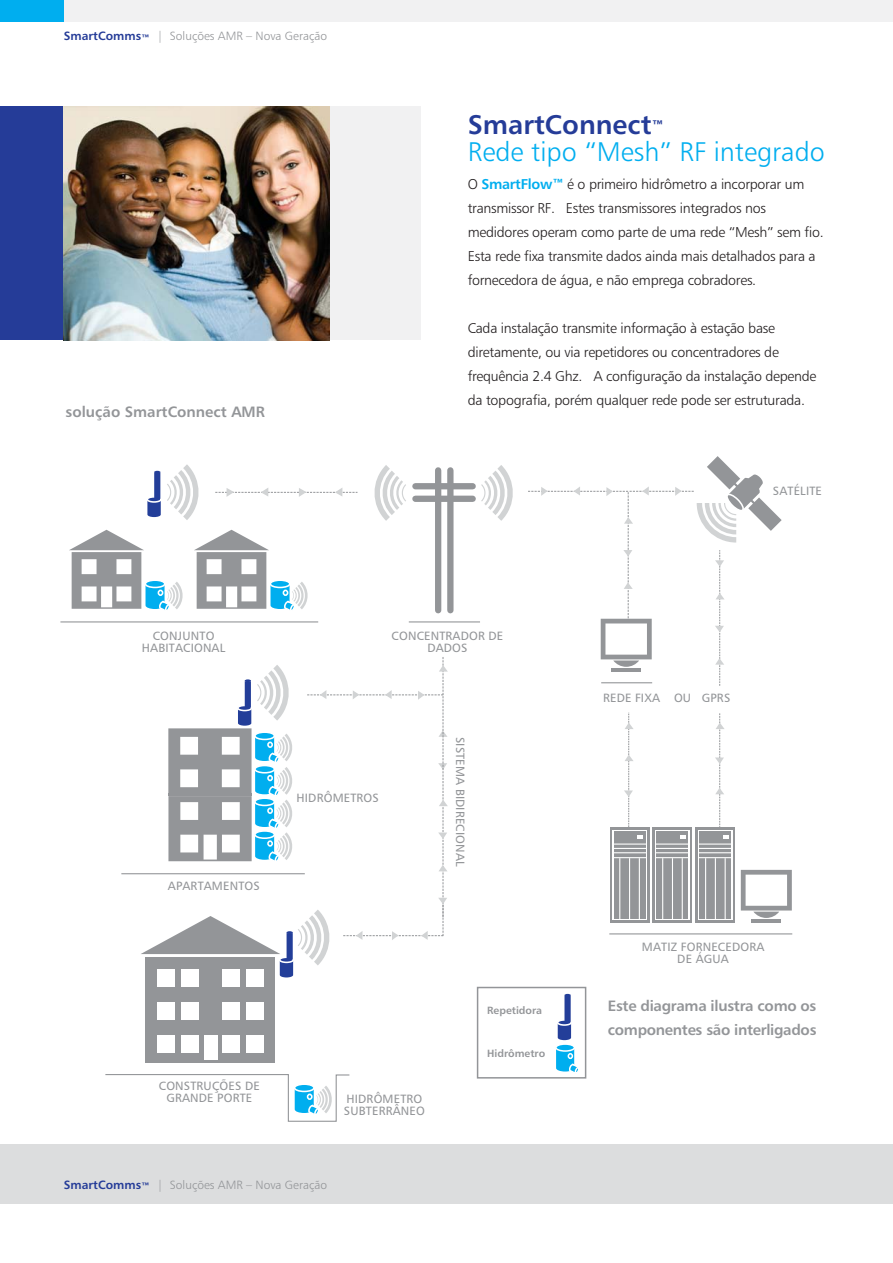
<style>
.page{position:relative;width:893px;height:1263px;background:#fff}
.page>*{position:absolute;margin:0;border:0;box-sizing:border-box;transform-origin:0 0}
.t1{font:27px "Humanist 777 BT Light B";color:#00aeef}
.t2{font:27px "Humanist 777 BT Bold B";color:#253c98}
.t3{font:15px/24px "Humanist 777 BT Bold B";letter-spacing:-.02em;color:#939598}
.t4{font:15px "Humanist 777 BT Bold B";color:#939598}
.t5{font:14.25px/24px "Humanist 777 BT Light B";letter-spacing:-.02em;color:#231f20}
.t6{font:12px/12px "Humanist 777 BT Roman B";letter-spacing:.015em;color:#939598;text-align:center}
.t7{font:12px "Humanist 777 BT Light B";color:#939598}
.t8{font:10.5px "Humanist 777 BT Bold B";color:#939598}
.s1{font-family:"Humanist 777 BT Bold B";color:#253c98}
.s2{font-size:15px}
.s3{font-family:"Humanist 777 BT Bold B";color:#00aeef}
</style>
<div class="page">
<hr style="left:751px;top:919px;width:30px;height:4px;background:#939598">
<svg style="left:741px;top:870px;width:51px;height:48px"></svg>
<svg style="left:695px;top:828px;width:40px;height:95px"></svg>
<div style="left:698px;top:831px;width:34px;height:89px;background:#fff"></div>
<div style="left:699px;top:832px;width:32px;height:87px;background:#939598"></div>
<hr style="left:699px;top:844px;width:33px;height:1px;background:#fff">
<hr style="left:699px;top:848px;width:33px;height:1px;background:#fff">
<hr style="left:699px;top:852px;width:33px;height:1px;background:#fff">
<hr style="left:699px;top:857px;width:33px;height:1px;background:#fff">
<svg style="left:723px;top:835px;width:6px;height:4px"></svg>
<hr style="left:705px;top:858px;width:1px;height:62px;background:#fff">
<hr style="left:715px;top:858px;width:1px;height:62px;background:#fff">
<hr style="left:724px;top:858px;width:2px;height:62px;background:#fff">
<svg style="left:653px;top:828px;width:39px;height:95px"></svg>
<div style="left:655px;top:831px;width:34px;height:89px;background:#fff"></div>
<div style="left:656px;top:832px;width:32px;height:87px;background:#939598"></div>
<hr style="left:656px;top:844px;width:33px;height:1px;background:#fff">
<hr style="left:656px;top:848px;width:33px;height:1px;background:#fff">
<hr style="left:656px;top:852px;width:33px;height:1px;background:#fff">
<hr style="left:656px;top:857px;width:33px;height:1px;background:#fff">
<svg style="left:680px;top:835px;width:6px;height:4px"></svg>
<hr style="left:662px;top:858px;width:1px;height:62px;background:#fff">
<hr style="left:672px;top:858px;width:1px;height:62px;background:#fff">
<hr style="left:682px;top:858px;width:1px;height:62px;background:#fff">
<div style="left:610px;top:828px;width:39px;height:95px;background:#939598"></div>
<svg style="left:612px;top:831px;width:35px;height:89px"></svg>
<div style="left:614px;top:832px;width:31px;height:87px;background:#939598"></div>
<hr style="left:613px;top:844px;width:33px;height:1px;background:#fff">
<hr style="left:613px;top:848px;width:33px;height:1px;background:#fff">
<hr style="left:613px;top:852px;width:33px;height:1px;background:#fff">
<hr style="left:613px;top:857px;width:33px;height:1px;background:#fff">
<svg style="left:637px;top:835px;width:6px;height:4px"></svg>
<hr style="left:619px;top:858px;width:1px;height:62px;background:#fff">
<hr style="left:629px;top:858px;width:1px;height:62px;background:#fff">
<hr style="left:639px;top:858px;width:1px;height:62px;background:#fff">
<hr style="left:609px;top:933px;width:183px;height:1px;background:#939598">
<div style="left:146px;top:958px;width:129px;height:105px;background:#939598"></div>
<svg style="left:105px;top:1074px;width:245px;height:48px"></svg>
<div style="left:222px;top:1035px;width:18px;height:18px;background:#fff"></div>
<div style="left:204px;top:1035px;width:13px;height:25px;background:#fff"></div>
<div style="left:222px;top:1002px;width:18px;height:18px;background:#fff"></div>
<div style="left:181px;top:1002px;width:18px;height:18px;background:#fff"></div>
<div style="left:181px;top:1035px;width:18px;height:18px;background:#fff"></div>
<div style="left:157px;top:1002px;width:18px;height:18px;background:#fff"></div>
<div style="left:157px;top:1035px;width:18px;height:18px;background:#fff"></div>
<div style="left:246px;top:1002px;width:18px;height:18px;background:#fff"></div>
<div style="left:222px;top:969px;width:18px;height:18px;background:#fff"></div>
<div style="left:181px;top:969px;width:18px;height:18px;background:#fff"></div>
<div style="left:157px;top:969px;width:18px;height:18px;background:#fff"></div>
<div style="left:246px;top:969px;width:18px;height:18px;background:#fff"></div>
<div style="left:246px;top:1035px;width:18px;height:18px;background:#fff"></div>
<div style="left:146px;top:496px;width:16px;height:7px;border:2px solid #fff;border-radius:50%"></div>
<svg style="left:147px;top:471px;width:14px;height:46px"></svg>
<svg style="left:167px;top:464px;width:32px;height:56px"></svg>
<div style="left:415px;top:483px;width:58px;height:6px;background:#939598"></div>
<hr style="left:409px;top:621px;width:71px;height:1px;background:#939598">
<hr style="left:60px;top:621px;width:258px;height:1px;background:#939598">
<hr style="left:121px;top:873px;width:184px;height:1px;background:#939598">
<svg style="left:374px;top:465px;width:32px;height:56px"></svg>
<svg style="left:481px;top:465px;width:32px;height:56px"></svg>
<div style="left:435px;top:470px;width:6px;height:140px;background:#939598"></div>
<div style="left:447px;top:470px;width:6px;height:140px;background:#939598"></div>
<div style="left:415px;top:496px;width:58px;height:6px;background:#939598"></div>
<svg style="left:194px;top:530px;width:114px;height:80px"></svg>
<svg style="left:69px;top:530px;width:114px;height:80px"></svg>
<svg style="left:215px;top:488px;width:142px;height:9px"></svg>
<svg style="left:715px;top:713px;width:9px;height:115px"></svg>
<svg style="left:624px;top:712px;width:9px;height:115px"></svg>
<svg style="left:528px;top:456px;width:254px;height:230px"></svg>
<svg style="left:141px;top:657px;width:307px;height:320px"></svg>
<div style="left:477px;top:987px;width:109px;height:92px;border:2px solid #939598"></div>
<div style="left:64px;top:106px;width:357px;height:234px;background:#f1f1f2"></div>
<div style="left:0;top:106px;width:64px;height:234px;background:#253c98"></div>
<div style="left:0;top:0;width:892px;height:21px;background:#f1f1f2"></div>
<div style="left:0;top:0;width:64px;height:21px;background:#00aeef"></div>
<div style="left:0;top:1144px;width:892px;height:59px;background:#dcddde"></div>
<img style="left:64px;top:106px;width:265px;height:234px">
<svg style="left:556px;top:994px;width:22px;height:78px"></svg>
<p class="t7" style="left:64px;top:31px;width:265px"><span class="s1">SmartComms</span><sub>™</sub> | Soluções AMR – Nova Geração</p>
<p class="t4" style="left:66px;top:406px;width:201px">solução SmartConnect AMR</p>
<h1 class="t2" style="left:468px;top:114px;width:198px">SmartConnect<span class="s2">™</span></h1>
<h1 class="t1" style="left:468px;top:141px;width:359px">Rede tipo “Mesh” RF integrado</h1>
<p class="t5" style="left:468px;top:174px;width:357px">O <span class="s3">SmartFlow™</span> é o primeiro hidrômetro a incorporar um transmissor RF. Estes transmissores integrados nos medidores operam como parte de uma rede “Mesh” sem fio.<br>Esta rede fixa transmite dados ainda mais detalhados para a fornecedora de água, e não emprega cobradores.</p>
<p class="t5" style="left:468px;top:318px;width:350px">Cada instalação transmite informação à estação base diretamente, ou via repetidores ou concentradores de frequência 2.4 Ghz. A configuração da instalação depende da topografia, porém qualquer rede pode ser estruturada.</p>
<p class="t6" style="left:773px;top:486px;width:51px">SATÉLITE</p>
<p class="t6" style="left:142px;top:631px;width:85px">CONJUNTO<br>HABITACIONAL</p>
<p class="t6" style="left:392px;top:631px;width:113px">CONCENTRADOR DE<br>DADOS</p>
<p class="t6" style="left:168px;top:881px;width:93px">APARTAMENTOS</p>
<p class="t6" style="left:296px;top:792px;width:84px">HIDRÔMETROS</p>
<p class="t6" style="left:465px;top:737px;width:131px;rotate:90deg">SISTEMA BIDIRECIONAL</p>
<p class="t6" style="left:159px;top:1081px;width:103px">CONSTRUÇÕES DE<br>GRANDE PORTE</p>
<p class="t6" style="left:344px;top:1094px;width:82px;text-align:left">HIDRÔMETRO<br>SUBTERRÂNEO</p>
<p class="t7" style="left:64px;top:1180px;width:265px"><span class="s1">SmartComms</span><sub>™</sub> | Soluções AMR – Nova Geração</p>
<p class="t8" style="left:487px;top:1006px;width:57px">Repetidora</p>
<p class="t8" style="left:487px;top:1049px;width:60px">Hidrômetro</p>
<p class="t6" style="left:603px;top:693px;width:129px">REDE FIXA OU GPRS</p>
<p class="t6" style="left:642px;top:941px;width:124px">MATIZ FORNECEDORA<br>DE ÁGUA</p>
<p class="t3" style="left:608px;top:995px;width:210px">Este diagrama ilustra como os componentes são interligados</p>
</div>
